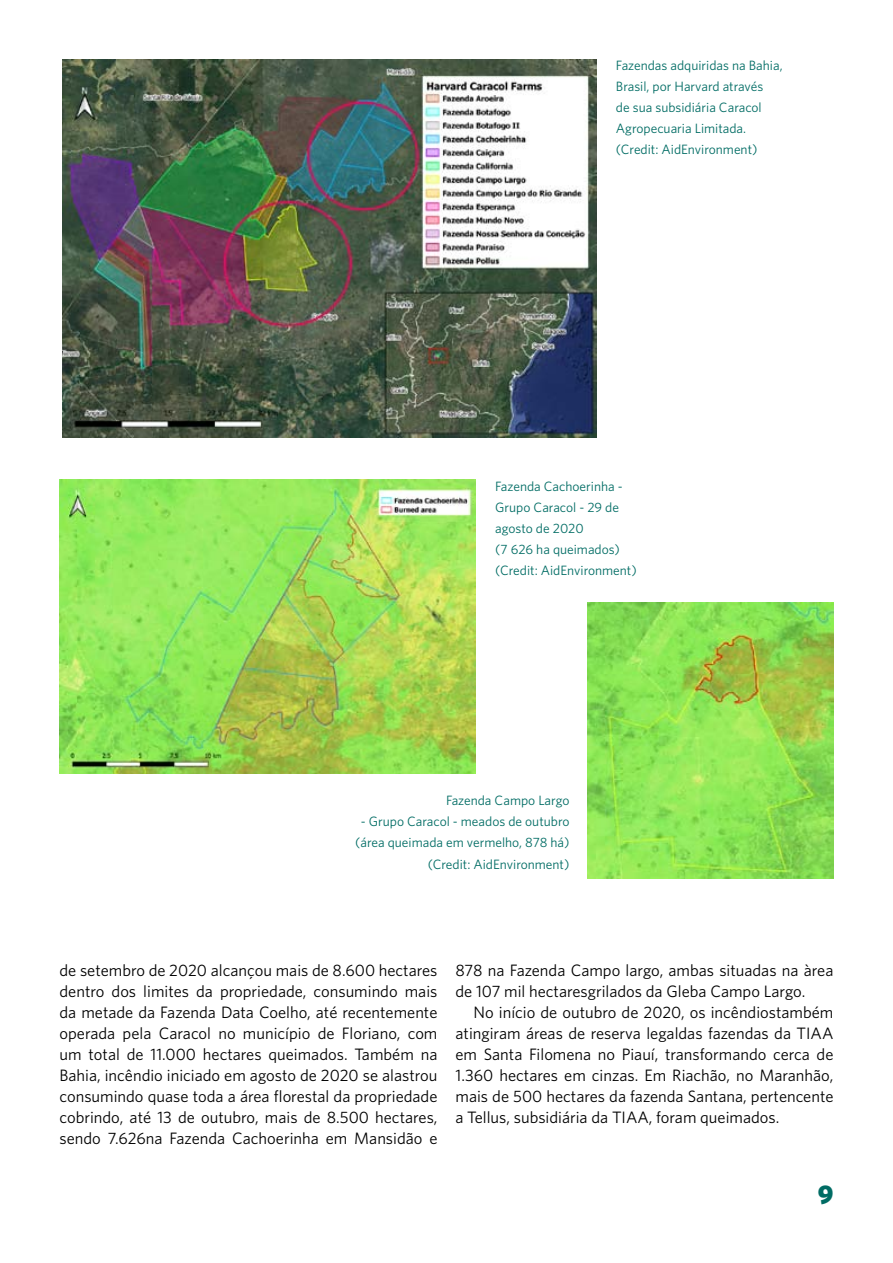
<style>
.page{position:relative;width:893px;height:1263px;background:#fff}
.page>*{position:absolute;margin:0;border:0;box-sizing:border-box;transform-origin:0 0}
.t1{font:900 27px "Whitney";color:#006c64}
.t2{font:16.5px/21px "Whitney";color:#000;text-align:justify}
.t3{font:13.5px/21px "Whitney";color:#006c64}
</style>
<div class="page">
<img style="left:60px;top:480px;width:415px;height:294px">
<img style="left:587px;top:602px;width:246px;height:277px">
<img style="left:62px;top:60px;width:535px;height:378px">
<p class="t3" style="left:616px;top:55px;width:168px">Fazendas adquiridas na Bahia,<br>Brasil, por Harvard através<br>de sua subsidiária Caracol<br>Agropecuaria Limitada. (Credit: AidEnvironment)</p>
<p class="t3" style="left:495px;top:475px;width:143px">Fazenda Cachoerinha -<br>Grupo Caracol - 29 de agosto de 2020<br>(7 626 ha queimados) (Credit: AidEnvironment)</p>
<p class="t3" style="left:446px;top:790px;width:125px">Fazenda Campo Largo</p>
<p class="t3" style="left:355px;top:811px;width:216px;text-align:right">- Grupo Caracol - meados de outubro (área queimada em vermelho, 878 há) (Credit: AidEnvironment)</p>
<p class="t2" style="left:60px;top:959px;width:379px">de setembro de 2020 alcançou mais de 8.600 hectares dentro dos limites da propriedade, consumindo mais da metade da Fazenda Data Coelho, até recentemente operada pela Caracol no município de Floriano, com um total de 11.000 hectares queimados. Também na Bahia, incêndio iniciado em agosto de 2020 se alastrou consumindo quase toda a área florestal da propriedade cobrindo, até 13 de outubro, mais de 8.500 hectares, sendo 7.626na Fazenda Cachoerinha em Mansidão e</p>
<p class="t2" style="left:455px;top:959px;width:379px">878 na Fazenda Campo largo, ambas situadas na àrea de 107 mil hectaresgrilados da Gleba Campo Largo.</p>
<p class="t2" style="left:455px;top:1001px;width:379px;text-indent:18px">No início de outubro de 2020, os incêndiostambém atingiram áreas de reserva legaldas fazendas da TIAA em Santa Filomena no Piauí, transformando cerca de 1.360 hectares em cinzas. Em Riachão, no Maranhão, mais de 500 hectares da fazenda Santana, pertencente a Tellus, subsidiária da TIAA, foram queimados.</p>
<h1 class="t1" style="left:818px;top:1178px;width:17px">9</h1>
</div>
